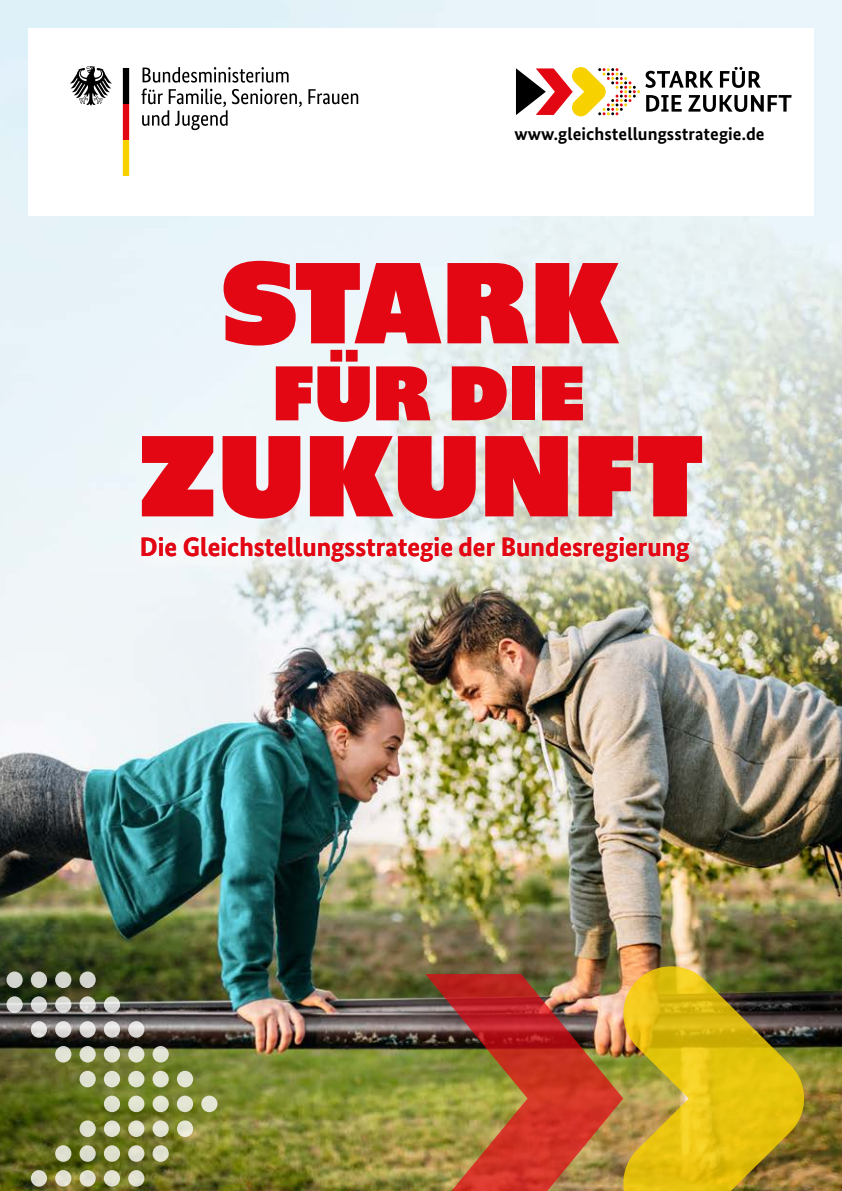
<style>
.page{position:relative;width:842px;height:1191px;background:#fff}
.page>*{position:absolute;margin:0;border:0;box-sizing:border-box;transform-origin:0 0}
.t1{font:900 122px "Upgrade";letter-spacing:-.005em;color:#e30613}
.t2{font:900 82px "Upgrade";color:#e30613}
.t3{font:700 26.6px "Bundes Sans";color:#e30613}
.t4{font:700 18px "Bundes Sans";letter-spacing:.005em;color:#000}
</style>
<div class="page">
<img style="left:0;top:0;width:842px;height:1191px">
<div style="left:28px;top:28px;width:786px;height:187px;background:#fff"></div>
<div style="left:28px;top:28px;width:373px;height:188px;background:#fff"></div>
<svg style="left:141px;top:67px;width:217px;height:63px"></svg>
<svg style="left:70px;top:66px;width:42px;height:39px"></svg>
<svg style="left:123px;top:68px;width:6px;height:108px"></svg>
<img style="left:425px;top:974px;width:194px;height:217px">
<img style="left:619px;top:961px;width:185px;height:230px">
<svg style="left:6px;top:971px;width:17px;height:17px"></svg>
<svg style="left:6px;top:996px;width:17px;height:17px"></svg>
<svg style="left:31px;top:971px;width:16px;height:17px"></svg>
<svg style="left:31px;top:996px;width:16px;height:17px"></svg>
<svg style="left:31px;top:1021px;width:16px;height:16px"></svg>
<div style="left:31px;top:1170px;width:16px;height:16px;background:#deddcf;border-radius:50%"></div>
<svg style="left:55px;top:971px;width:16px;height:17px"></svg>
<svg style="left:55px;top:996px;width:16px;height:17px"></svg>
<svg style="left:55px;top:1021px;width:16px;height:16px"></svg>
<svg style="left:55px;top:1046px;width:16px;height:16px"></svg>
<div style="left:55px;top:1145px;width:16px;height:16px;background:#dfe0cf;border-radius:50%"></div>
<div style="left:55px;top:1170px;width:16px;height:16px;background:#e3e1d3;border-radius:50%"></div>
<svg style="left:80px;top:971px;width:16px;height:17px"></svg>
<svg style="left:80px;top:996px;width:16px;height:17px"></svg>
<svg style="left:80px;top:1021px;width:16px;height:16px"></svg>
<svg style="left:80px;top:1046px;width:16px;height:16px"></svg>
<svg style="left:80px;top:1070px;width:16px;height:17px"></svg>
<svg style="left:80px;top:1120px;width:16px;height:17px"></svg>
<svg style="left:80px;top:1145px;width:16px;height:16px"></svg>
<div style="left:80px;top:1170px;width:16px;height:16px;background:#e2e1d2;border-radius:50%"></div>
<svg style="left:104px;top:996px;width:16px;height:17px"></svg>
<svg style="left:104px;top:1021px;width:16px;height:16px"></svg>
<svg style="left:104px;top:1046px;width:16px;height:16px"></svg>
<svg style="left:104px;top:1070px;width:16px;height:17px"></svg>
<svg style="left:104px;top:1095px;width:16px;height:17px"></svg>
<svg style="left:104px;top:1120px;width:16px;height:17px"></svg>
<div style="left:104px;top:1145px;width:16px;height:16px;background:#dee0cc;border-radius:50%"></div>
<div style="left:104px;top:1170px;width:16px;height:16px;background:#e4e4d3;border-radius:50%"></div>
<svg style="left:128px;top:1021px;width:16px;height:16px"></svg>
<svg style="left:128px;top:1046px;width:16px;height:16px"></svg>
<svg style="left:128px;top:1070px;width:16px;height:17px"></svg>
<svg style="left:128px;top:1095px;width:16px;height:17px"></svg>
<svg style="left:128px;top:1120px;width:16px;height:17px"></svg>
<svg style="left:128px;top:1145px;width:16px;height:16px"></svg>
<div style="left:128px;top:1170px;width:16px;height:16px;background:#e1e2d2;border-radius:50%"></div>
<svg style="left:153px;top:1046px;width:16px;height:16px"></svg>
<svg style="left:153px;top:1070px;width:16px;height:17px"></svg>
<svg style="left:153px;top:1095px;width:16px;height:17px"></svg>
<svg style="left:153px;top:1120px;width:16px;height:17px"></svg>
<div style="left:153px;top:1145px;width:16px;height:16px;background:#e0e2d1;border-radius:50%"></div>
<svg style="left:177px;top:1070px;width:16px;height:17px"></svg>
<svg style="left:177px;top:1095px;width:16px;height:17px"></svg>
<svg style="left:177px;top:1120px;width:16px;height:17px"></svg>
<svg style="left:201px;top:1095px;width:16px;height:17px"></svg>
<svg style="left:516px;top:67px;width:275px;height:49px"></svg>
<svg style="left:117px;top:514px;width:596px;height:72px"></svg>
<p class="t4" style="left:514px;top:123px;width:251px">www.gleichstellungsstrategie.de</p>
<p class="t1" style="left:221px;top:224px;width:402px">STARK</p>
<p class="t2" style="left:272px;top:340px;width:315px">FÜR DIE</p>
<p class="t1" style="left:137px;top:397px;width:568px">ZUKUNFT</p>
<p class="t3" style="left:140px;top:531px;width:551px">Die Gleichstellungsstrategie der Bundesregierung</p>
</div>
